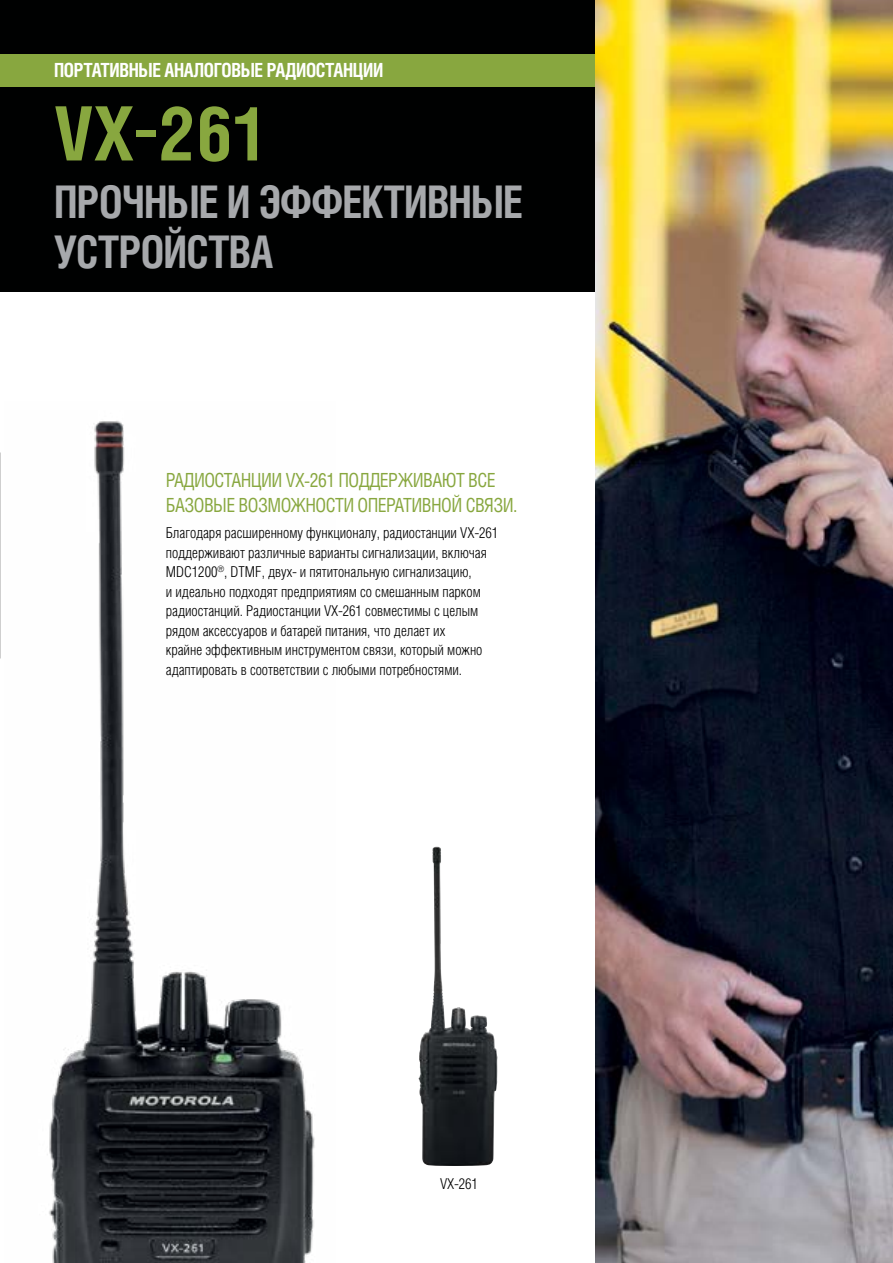
<style>
.page{position:relative;width:893px;height:1263px;background:#fff}
.page>*{position:absolute;margin:0;border:0;box-sizing:border-box;transform-origin:0 0}
.t1{font:700 75px "Helios Cond";color:#88a73f}
.t2{font:700 45px/49.5px "Helios Cond";letter-spacing:-.02em;color:#a7a9ac;scale:.94 1}
.t3{font:19.5px/24px "Helios Cond C";letter-spacing:-.03em;color:#88a73f;scale:.94 1}
.t4{font:700 19.5px "Helios Cond";letter-spacing:-.02em;color:#fff;scale:.94 1}
.t5{font:300 15px/19.5px "Helios Cond";color:#000}
</style>
<div class="page">
<div style="left:0;top:0;width:893px;height:292px;background:#000101"></div>
<img style="left:47px;top:421px;width:268px;height:842px">
<img style="left:0;top:421px;width:1px;height:842px">
<div style="left:0;top:54px;width:893px;height:32px;background:#88a73f"></div>
<img style="left:419px;top:847px;width:78px;height:319px">
<img style="left:595px;top:0;width:298px;height:1263px">
<h3 class="t4" style="left:54px;top:57px;width:352px">ПОРТАТИВНЫЕ АНАЛОГОВЫЕ РАДИОСТАНЦИИ</h3>
<h1 class="t1" style="left:54px;top:83px;width:218px">VX-261</h1>
<h2 class="t2" style="left:54px;top:177px;width:500px">ПРОЧНЫЕ И ЭФФЕКТИВНЫЕ<br>УСТРОЙСТВА</h2>
<h3 class="t3" style="left:166px;top:468px;width:376px">РАДИОСТАНЦИИ VX-261 ПОДДЕРЖИВАЮТ ВСЕ<br>БАЗОВЫЕ ВОЗМОЖНОСТИ ОПЕРАТИВНОЙ СВЯЗИ.</h3>
<p class="t5" style="left:166px;top:523px;width:334px">Благодаря расширенному функционалу, радиостанции VX-261 поддерживают различные варианты сигнализации, включая MDC1200<sup>®</sup>, DTMF, двух- и пятитональную сигнализацию,<br>и идеально подходят предприятиям со смешанным парком радиостанций. Радиостанции VX-261 совместимы с целым рядом аксессуаров и батарей питания, что делает их<br>крайне эффективным инструментом связи, который можно адаптировать в соответствии с любыми потребностями.</p>
<p class="t5" style="left:440px;top:1174px;width:39px">VX-261</p>
</div>
